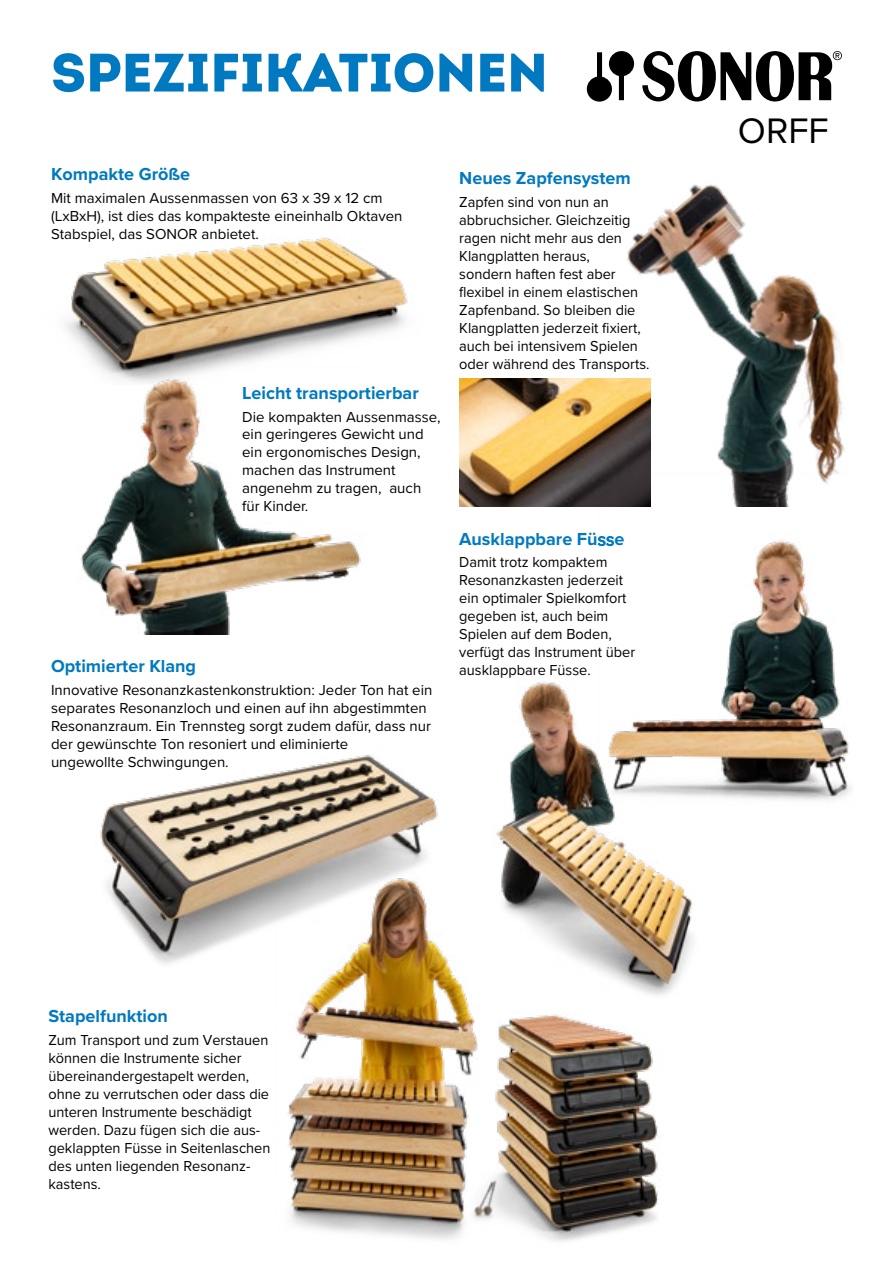
<style>
.page{position:relative;width:893px;height:1263px;background:#fff}
.page>*{position:absolute;margin:0;border:0;box-sizing:border-box;transform-origin:0 0}
.t1{font:54px "Intro Sonor Black Caps";color:#0079c0}
.t2{font:36.75px "Proxima Nova";color:#000}
.t3{font:700 18px "Proxima Nova";color:#0079c0}
.t4{font:15px/18px "Proxima Nova";color:#000}
.s1{font-weight:400}
</style>
<div class="page">
<svg style="left:587px;top:51px;width:255px;height:51px"></svg>
<img style="left:65px;top:237px;width:343px;height:129px">
<img style="left:81px;top:366px;width:280px;height:269px">
<img style="left:100px;top:755px;width:338px;height:209px">
<img style="left:459px;top:378px;width:156px;height:128px">
<img style="left:615px;top:184px;width:230px;height:290px">
<img style="left:597px;top:474px;width:255px;height:327px">
<img style="left:496px;top:670px;width:235px;height:326px">
<img style="left:546px;top:1014px;width:112px;height:228px">
<img style="left:276px;top:847px;width:270px;height:393px">
<p class="t1" style="left:51px;top:36px;width:498px">SPEZIFIKATIONEN</p>
<p class="t3" style="left:51px;top:161px;width:140px">Kompakte Größe</p>
<p class="t4" style="left:51px;top:188px;width:353px">Mit maximalen Aussenmassen von 63 x 39 x 12 cm (LxBxH), ist dies das kompakteste eineinhalb Oktaven<br>Stabspiel, das SONOR anbietet.</p>
<p class="t3" style="left:242px;top:380px;width:178px">Leicht transportierbar</p>
<p class="t4" style="left:242px;top:407px;width:200px">Die kompakten Aussenmasse, ein geringeres Gewicht und ein ergonomisches Design, machen das Instrument angenehm zu tragen, auch für Kinder.</p>
<p class="t3" style="left:51px;top:653px;width:147px">Optimierter Klang</p>
<p class="t4" style="left:51px;top:680px;width:383px">Innovative Resonanzkastenkonstruktion: Jeder Ton hat ein separates Resonanzloch und einen auf ihn abgestimmten Resonanzraum. Ein Trennsteg sorgt zudem dafür, dass nur der gewünschte Ton resoniert und eliminierte<br>ungewollte Schwingungen.</p>
<p class="t3" style="left:459px;top:165px;width:173px">Neues Zapfensystem</p>
<p class="t4" style="left:459px;top:192px;width:173px">Zapfen sind von nun an abbruchsicher. Gleichzeitig ragen nicht mehr aus den<br>Klangplatten heraus,</p>
<p class="t4" style="left:459px;top:264px;width:192px">sondern haften fest aber flexibel in einem elastischen<br>Zapfenband. So bleiben die<br>Klangplatten jederzeit fixiert, auch bei intensivem Spielen oder während des Transports.</p>
<p class="t3" style="left:459px;top:526px;width:167px">Ausklappbare Fü<span class="s1">ss</span>e</p>
<p class="t4" style="left:459px;top:552px;width:177px">Damit trotz kompaktem<br>Resonanzkasten jederzeit ein optimaler Spielkomfort gegeben ist, auch beim<br>Spielen auf dem Boden, verfügt das Instrument über ausklappbare Füsse.</p>
<h2 class="t2" style="left:738px;top:103px;width:92px">ORFF</h2>
<p class="t3" style="left:48px;top:1003px;width:121px">Stapelfunktion</p>
<p class="t4" style="left:48px;top:1030px;width:224px">Zum Transport und zum Verstauen können die Instrumente sicher übereinandergestapelt werden, ohne zu verrutschen oder dass die unteren Instrumente beschädigt werden. Dazu fügen sich die aus&shy;geklappten Füsse in Seitenlaschen des unten liegenden Resonanz&shy;kastens.</p>
</div>
